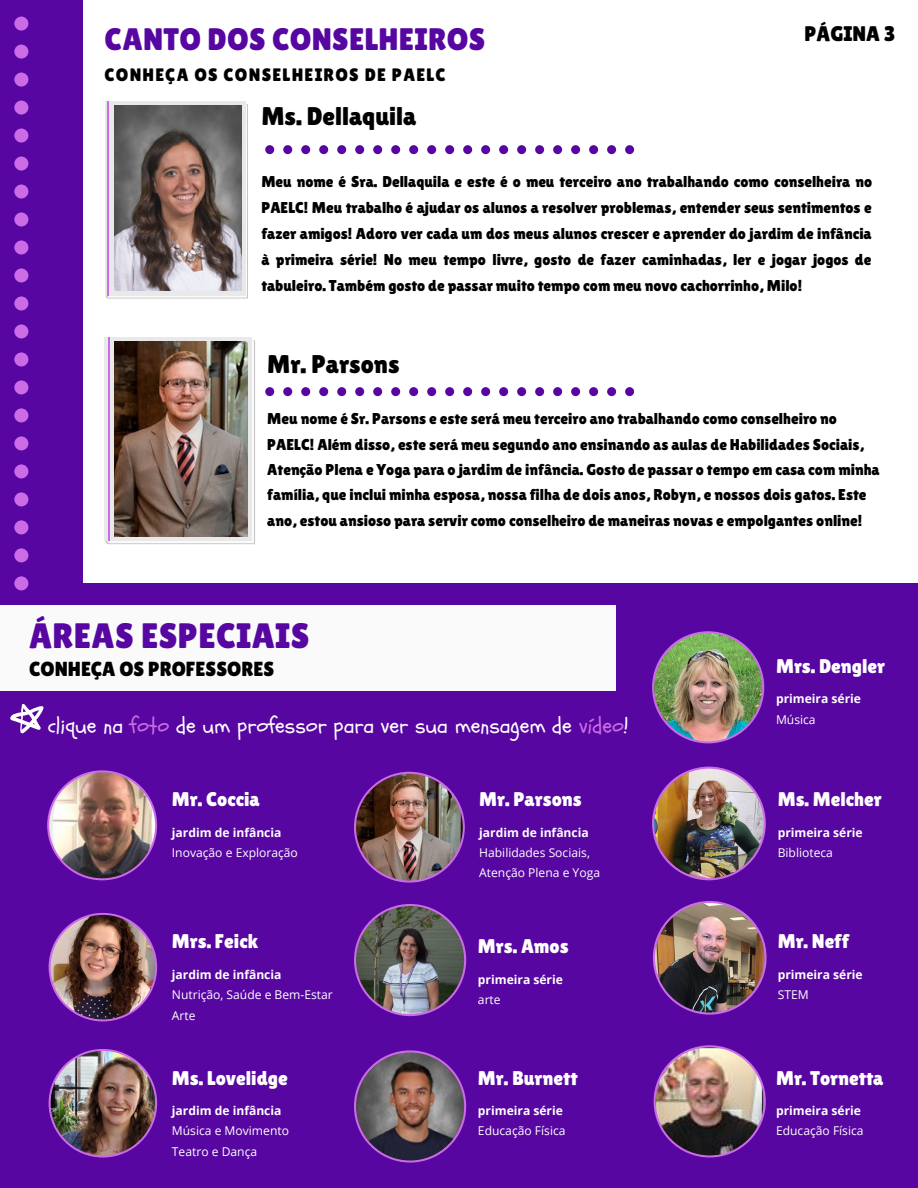
<style>
.page{position:relative;width:918px;height:1188px;background:#fff}
.page>*{position:absolute;margin:0;border:0;box-sizing:border-box;transform-origin:0 0}
.t1{font:35.25px "Lilita One";letter-spacing:.01em;color:#5706a1}
.t2{font:31.2px "Lilita One";letter-spacing:.01em;color:#5706a1}
.t3{font:25.65px "Lilita One";color:#000}
.t4{font:22.05px "Schoolbell";color:#fff}
.t5{font:21.15px "Lilita One";color:#000}
.t6{font:20.4px "Lilita One";color:#000}
.t7{font:19.8px "Lilita One";color:#fff}
.t8{font:19.8px "Lilita One";color:#fefdfd}
.t9{font:18px "Lilita One";letter-spacing:.07em;color:#000}
.t10{font:15.75px/25.3px "Lilita One";color:#000}
.t11{font:12.15px/20.4px "Open Sans";color:#fff}
.t12{font:700 12.15px "Open Sans";color:#fff}
.s1{color:#cb6ce6}
</style>
<div class="page">
<div style="left:0;top:0;width:82px;height:934px;background:#5706a1"></div>
<svg style="left:105px;top:102px;width:143px;height:196px"></svg>
<div style="left:105px;top:101px;width:140px;height:194px;background:#e9e9e9"></div>
<img style="left:114px;top:105px;width:127px;height:186px">
<hr style="left:108px;top:101px;width:1px;height:194px;background:#cb6ce6">
<div style="left:0;top:583px;width:918px;height:605px;background:#5706a1"></div>
<svg style="left:105px;top:340px;width:150px;height:204px"></svg>
<div style="left:105px;top:337px;width:147px;height:204px;background:#e9e9e9"></div>
<img style="left:115px;top:341px;width:133px;height:195px">
<hr style="left:108px;top:337px;width:2px;height:204px;background:#cb6ce6">
<svg style="left:265px;top:145px;width:369px;height:9px"></svg>
<svg style="left:265px;top:387px;width:369px;height:9px"></svg>
<svg style="left:10px;top:703px;width:34px;height:31px"></svg>
<img style="left:49px;top:913px;width:108px;height:108px">
<img style="left:49px;top:1049px;width:108px;height:109px">
<img style="left:354px;top:772px;width:111px;height:111px">
<img style="left:652px;top:631px;width:112px;height:112px">
<img style="left:652px;top:767px;width:114px;height:113px">
<img style="left:654px;top:1045px;width:112px;height:112px">
<svg style="left:14px;top:17px;width:14px;height:573px"></svg>
<img style="left:653px;top:901px;width:114px;height:114px">
<svg style="left:354px;top:1050px;width:112px;height:113px"></svg>
<img style="left:354px;top:904px;width:112px;height:112px">
<div style="left:0;top:605px;width:616px;height:85px;background:#fafafa"></div>
<img style="left:47px;top:770px;width:110px;height:110px">
<h2 class="t2" style="left:105px;top:21px;width:382px">CANTO DOS CONSELHEIROS</h2>
<p class="t9" style="left:105px;top:65px;width:343px">CONHEÇA OS CONSELHEIROS DE PAELC</p>
<h3 class="t3" style="left:261px;top:101px;width:157px">Ms. Dellaquila</h3>
<h3 class="t5" style="left:804px;top:21px;width:92px">PÁGINA 3</h3>
<p class="t10" style="left:261px;top:169px;width:612px;line-height:25.8px;text-align:justify">Meu nome é Sra. Dellaquila e este é o meu terceiro ano trabalhando como conselheira no PAELC! Meu trabalho é ajudar os alunos a resolver problemas, entender seus sentimentos e fazer amigos! Adoro ver cada um dos meus alunos crescer e aprender do jardim de infância à primeira série! No meu tempo livre, gosto de fazer caminhadas, ler e jogar jogos de tabuleiro. Também gosto de passar muito tempo com meu novo cachorrinho, Milo!</p>
<h3 class="t3" style="left:267px;top:350px;width:134px">Mr. Parsons</h3>
<p class="t10" style="left:267px;top:406px;width:614px">Meu nome é Sr. Parsons e este será meu terceiro ano trabalhando como conselheiro no PAELC! Além disso, este será meu segundo ano ensinando as aulas de Habilidades Sociais, Atenção Plena e Yoga para o jardim de infância. Gosto de passar o tempo em casa com minha família, que inclui minha esposa, nossa filha de dois anos, Robyn, e nossos dois gatos. Este ano, estou ansioso para servir como conselheiro de maneiras novas e empolgantes online!</p>
<h1 class="t1" style="left:29px;top:616px;width:282px">ÁREAS ESPECIAIS</h1>
<p class="t6" style="left:29px;top:657px;width:247px">CONHEÇA OS PROFESSORES</p>
<p class="t7" style="left:776px;top:655px;width:110px">Mrs. Dengler</p>
<p class="t12" style="left:776px;top:690px;width:86px">primeira série</p>
<p class="t11" style="left:776px;top:709px;width:41px">Música</p>
<h3 class="t4" style="left:48px;top:711px;width:582px">clique na <span class="s1">foto</span> de um professor para ver sua mensagem de <span class="s1">vídeo</span>!</h3>
<p class="t7" style="left:172px;top:788px;width:89px">Mr. Coccia</p>
<p class="t12" style="left:172px;top:824px;width:111px">jardim de infância</p>
<p class="t11" style="left:172px;top:842px;width:128px">Inovação e Exploração</p>
<p class="t7" style="left:172px;top:930px;width:88px">Mrs. Feick</p>
<p class="t12" style="left:172px;top:966px;width:111px">jardim de infância</p>
<p class="t11" style="left:172px;top:984px;width:162px">Nutrição, Saúde e Bem-Estar<br>Arte</p>
<p class="t7" style="left:172px;top:1066px;width:117px">Ms. Lovelidge</p>
<p class="t12" style="left:172px;top:1102px;width:111px">jardim de infância</p>
<p class="t11" style="left:172px;top:1120px;width:119px">Música e Movimento<br>Teatro e Dança</p>
<p class="t7" style="left:479px;top:788px;width:104px">Mr. Parsons</p>
<p class="t12" style="left:479px;top:824px;width:111px">jardim de infância</p>
<p class="t11" style="left:479px;top:842px;width:122px">Habilidades Sociais,<br>Atenção Plena e Yoga</p>
<p class="t7" style="left:478px;top:935px;width:92px">Mrs. Amos</p>
<p class="t12" style="left:478px;top:971px;width:86px">primeira série</p>
<p class="t11" style="left:478px;top:989px;width:24px">arte</p>
<p class="t7" style="left:478px;top:1066px;width:101px">Mr. Burnett</p>
<p class="t12" style="left:478px;top:1102px;width:86px">primeira série</p>
<p class="t11" style="left:478px;top:1120px;width:89px">Educação Física</p>
<p class="t8" style="left:778px;top:788px;width:106px">Ms. Melcher</p>
<p class="t12" style="left:778px;top:824px;width:86px">primeira série</p>
<p class="t11" style="left:778px;top:842px;width:57px">Biblioteca</p>
<p class="t7" style="left:778px;top:930px;width:73px">Mr. Neff</p>
<p class="t12" style="left:778px;top:966px;width:86px">primeira série</p>
<p class="t11" style="left:778px;top:984px;width:32px">STEM</p>
<p class="t7" style="left:776px;top:1066px;width:109px">Mr. Tornetta</p>
<p class="t12" style="left:776px;top:1102px;width:86px">primeira série</p>
<p class="t11" style="left:776px;top:1120px;width:89px">Educação Física</p>
</div>
